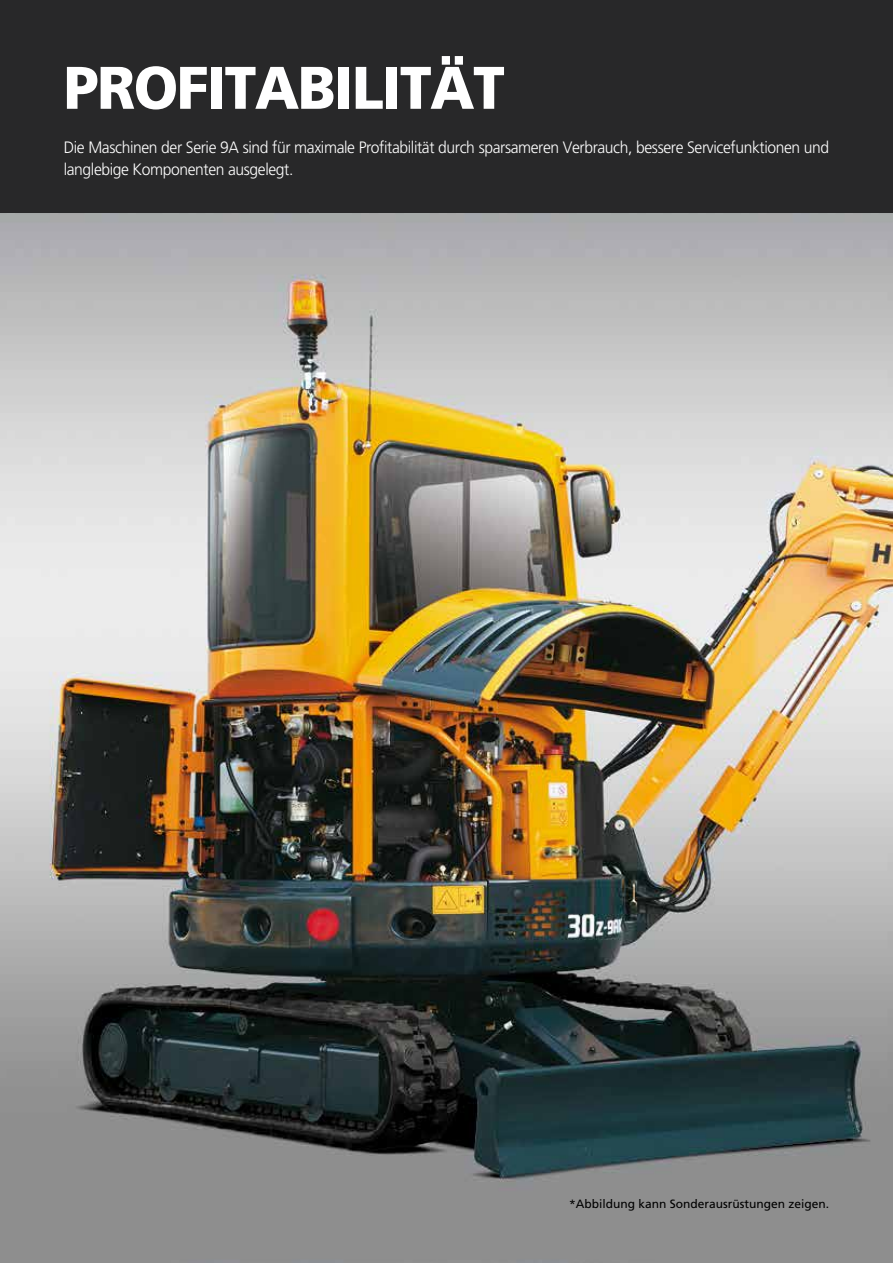
<style>
.page{position:relative;width:893px;height:1263px;background:#fff}
.page>*{position:absolute;margin:0;border:0;box-sizing:border-box;transform-origin:0 0}
.t1{font:900 60px "Frutiger LT Std";letter-spacing:-.025em;color:#fff;scale:.95 1}
.t2{font:300 16.5px/22.5px "Frutiger LT Std";letter-spacing:-.025em;color:#fff;scale:.95 1}
.t3{font:12px "Frutiger LT Std";color:#000}
</style>
<div class="page">
<img style="left:0;top:213px;width:893px;height:1050px">
<div style="left:0;top:0;width:893px;height:213px;background:#282829"></div>
<h1 class="t1" style="left:64px;top:52px;width:466px">PROFITABILITÄT</h1>
<p class="t2" style="left:64px;top:136px;width:807px">Die Maschinen der Serie 9A sind für maximale Profitabilität durch sparsameren Verbrauch, bessere Servicefunktionen und langlebige Komponenten ausgelegt.</p>
<p class="t3" style="left:569px;top:1197px;width:262px">*Abbildung kann Sonderausrüstungen zeigen.</p>
</div>
